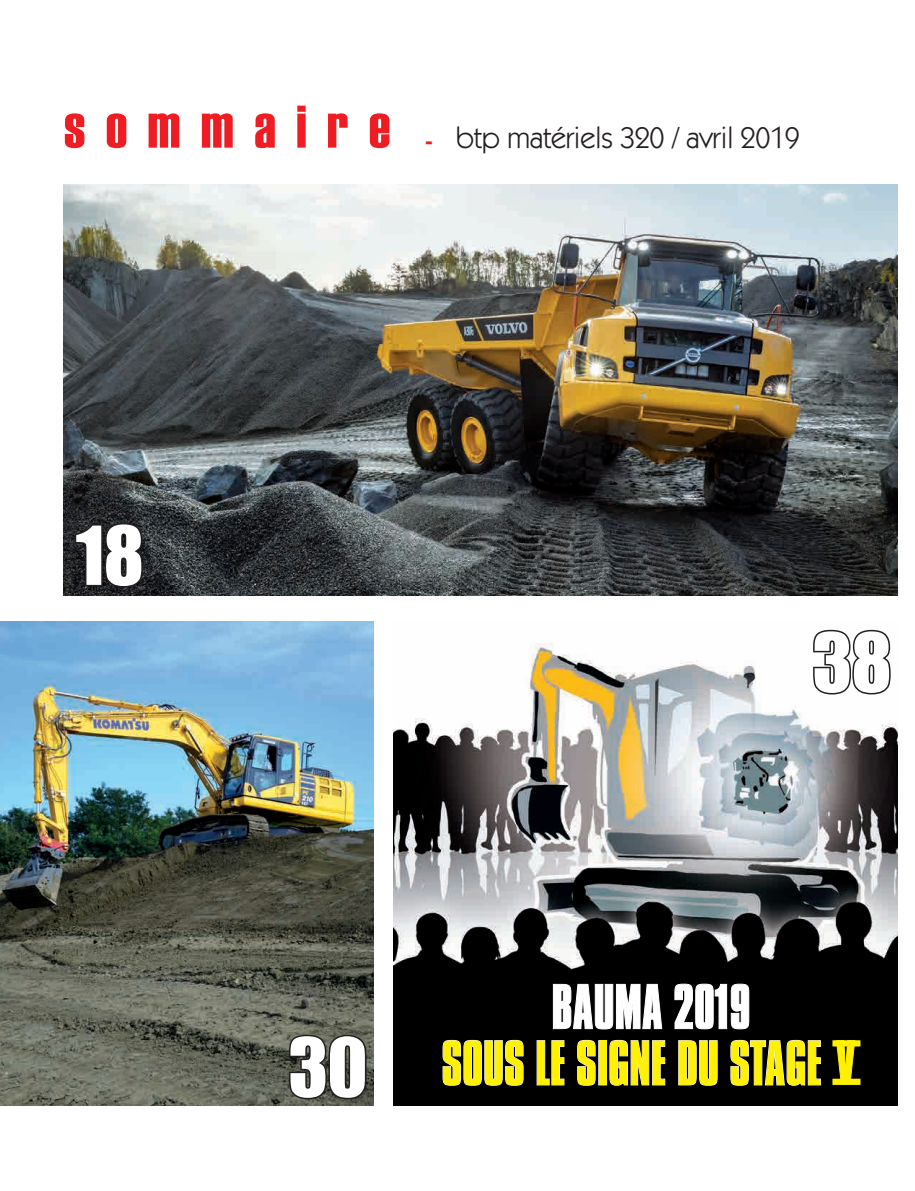
<style>
.page{position:relative;width:915px;height:1191px;background:#fff}
.page>*{position:absolute;margin:0;border:0;box-sizing:border-box;transform-origin:0 0}
.t1{font:75px "Impact";color:#fff}
.t2{font:54.45px "Compacta BT";color:#fff101}
.t3{font:54.45px "Compacta BT";color:#fff}
.t4{font:30px "Itc Kabel";letter-spacing:-.01em;color:#231f20}
.s1{font-family:"Haettenschweiler";font-size:60px;color:#ee1d23}
.s2{font-family:"Haettenschweiler";color:#ee1d23}
</style>
<div class="page">
<img style="left:393px;top:643px;width:504px;height:462px">
<svg style="left:552px;top:983px;width:110px;height:46px;background:#323232"></svg>
<svg style="left:674px;top:983px;width:75px;height:46px;background:#2d2d2d"></svg>
<svg style="left:442px;top:1039px;width:81px;height:47px;background:#313131"></svg>
<svg style="left:536px;top:1040px;width:28px;height:45px"></svg>
<svg style="left:576px;top:1039px;width:19px;height:47px"></svg>
<svg style="left:609px;top:1039px;width:56px;height:47px;background:#333"></svg>
<svg style="left:677px;top:1040px;width:40px;height:46px;background:#313131"></svg>
<svg style="left:729px;top:1039px;width:91px;height:47px;background:#2f2f2f"></svg>
<div style="left:832px;top:1040px;width:28px;height:6px;background:#fff101"></div>
<div style="left:832px;top:1078px;width:28px;height:7px;background:#fff101"></div>
<svg style="left:835px;top:1039px;width:20px;height:40px"></svg>
<img style="left:64px;top:184px;width:833px;height:411px">
<svg style="left:73px;top:521px;width:72px;height:68px;background:#222224"></svg>
<svg style="left:811px;top:629px;width:81px;height:67px"></svg>
<img style="left:0;top:622px;width:374px;height:483px">
<svg style="left:287px;top:1032px;width:81px;height:69px;background:#484941"></svg>
<p class="t4" style="left:64px;top:120px;width:737px"><span class="s1">s o m m a i r e</span> <span class="s2">-</span> btp matériels 320 / avril 2019</p>
<h1 class="t1" style="left:76px;top:497px;width:69px">18</h1>
<h1 class="t1" style="left:812px;top:604px;width:81px">38</h1>
<h1 class="t1" style="left:288px;top:1009px;width:81px">30</h1>
<h2 class="t3" style="left:551px;top:975px;width:200px">BAUMA 2019</h2>
<h2 class="t2" style="left:441px;top:1031px;width:382px">SOUS LE SIGNE DU STAGE</h2>
</div>
